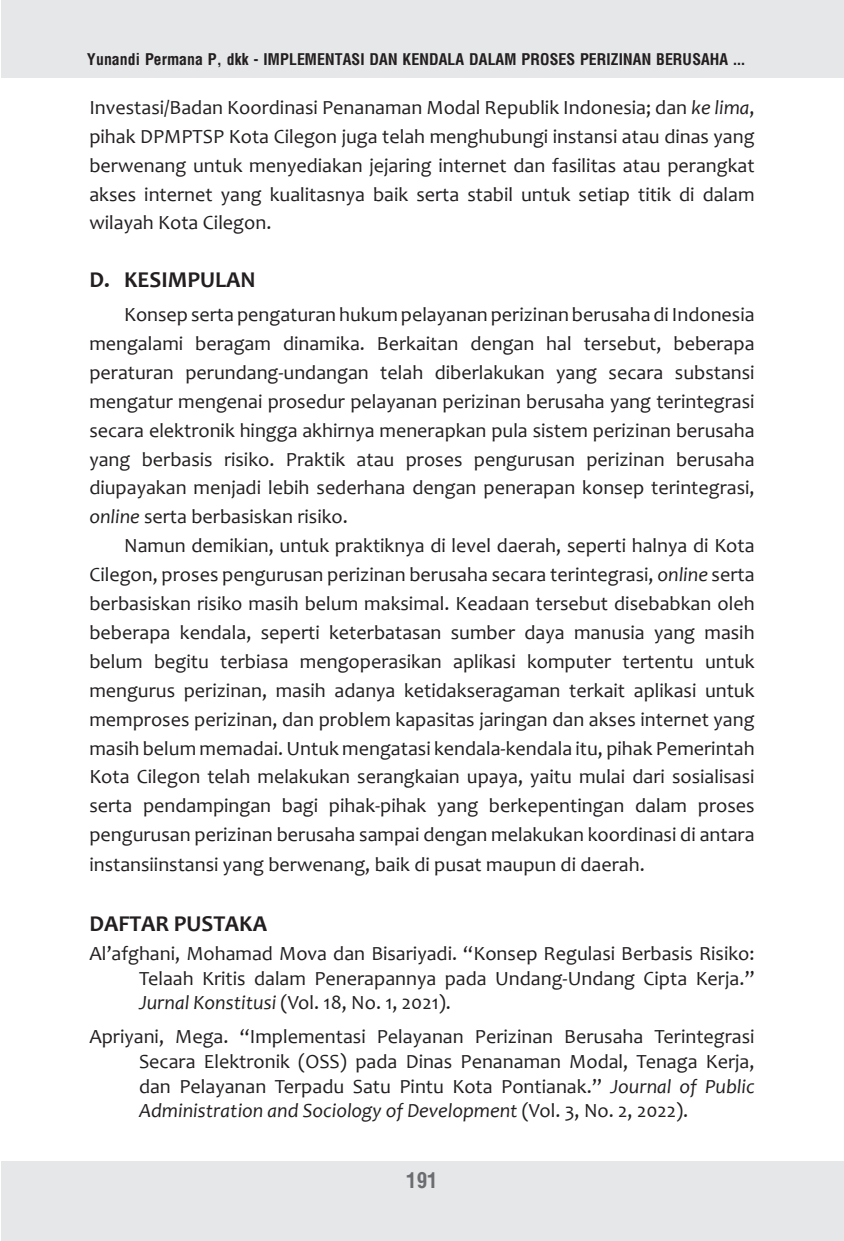
<style>
.page{position:relative;width:844px;height:1241px;background:#fff}
.page>*{position:absolute;margin:0;border:0;box-sizing:border-box;transform-origin:0 0}
.no_1_bold{font:700 22.75px "Candara";color:#231f20}
.t1{font:700 21px "Arena Condensed";color:#6c6d70}
.Paragraph_1{font:20.12px/28.9px "Candara";color:#231f20;text-align:justify}
.daf_pus{font:20.12px/24.5px "Candara";color:#231f20;text-align:justify}
.footnote{font:20.12px/28.9px "Candara";color:#231f20;text-align:justify}
.footnote-2{font:700 15.75px "Arena Condensed";color:#231f20}
.s1{font-style:italic}
</style>
<div class="page">
<hr style="left:0;top:0;width:1px;height:78px;background:#e6e7e9">
<hr style="left:0;top:1161px;width:1px;height:79px;background:#e6e7e9">
<div style="left:1px;top:0;width:842px;height:78px;background:#e6e7e9"></div>
<div style="left:1px;top:1161px;width:842px;height:79px;background:#e6e7e9"></div>
<p class="footnote-2" style="left:87px;top:50px;width:659px">Yunandi Permana P, dkk - IMPLEMENTASI DAN KENDALA DALAM PROSES PERIZINAN BERUSAHA ...</p>
<p class="footnote" style="left:89px;top:93px;width:666px">Investasi/Badan Koordinasi Penanaman Modal Republik Indonesia; dan <span class="s1">ke lima</span>, pihak DPMPTSP Kota Cilegon juga telah menghubungi instansi atau dinas yang berwenang untuk menyediakan jejaring internet dan fasilitas atau perangkat akses internet yang kualitasnya baik serta stabil untuk setiap titik di dalam wilayah Kota Cilegon.</p>
<p class="no_1_bold" style="left:89px;top:265px;width:168px">D. KESIMPULAN</p>
<p class="Paragraph_1" style="left:89px;top:300px;width:666px;text-indent:35px">Konsep serta pengaturan hukum pelayanan perizinan berusaha di Indonesia mengalami beragam dinamika. Berkaitan dengan hal tersebut, beberapa peraturan perundang-undangan telah diberlakukan yang secara substansi mengatur mengenai prosedur pelayanan perizinan berusaha yang terintegrasi secara elektronik hingga akhirnya menerapkan pula sistem perizinan berusaha yang berbasis risiko. Praktik atau proses pengurusan perizinan berusaha diupayakan menjadi lebih sederhana dengan penerapan konsep terintegrasi, <span class="s1">online</span> serta berbasiskan risiko.</p>
<p class="Paragraph_1" style="left:89px;top:531px;width:666px;text-indent:35px">Namun demikian, untuk praktiknya di level daerah, seperti halnya di Kota Cilegon, proses pengurusan perizinan berusaha secara terintegrasi, <span class="s1">online</span> serta berbasiskan risiko masih belum maksimal. Keadaan tersebut disebabkan oleh beberapa kendala, seperti keterbatasan sumber daya manusia yang masih belum begitu terbiasa mengoperasikan aplikasi komputer tertentu untuk mengurus perizinan, masih adanya ketidakseragaman terkait aplikasi untuk memproses perizinan, dan problem kapasitas jaringan dan akses internet yang masih belum memadai. Untuk mengatasi kendala-kendala itu, pihak Pemerintah Kota Cilegon telah melakukan serangkaian upaya, yaitu mulai dari sosialisasi serta pendampingan bagi pihak-pihak yang berkepentingan dalam proses pengurusan perizinan berusaha sampai dengan melakukan koordinasi di antara instansiinstansi yang berwenang, baik di pusat maupun di daerah.</p>
<p class="no_1_bold" style="left:89px;top:908px;width:179px">DAFTAR PUSTAKA</p>
<p class="daf_pus" style="left:139px;top:940px;width:617px;text-indent:-50px">Al’afghani, Mohamad Mova dan Bisariyadi. “Konsep Regulasi Berbasis Risiko:<br>Telaah Kritis dalam Penerapannya pada Undang-Undang Cipta Kerja.” <span class="s1">Jurnal Konstitusi</span> (Vol. 18, No. 1, 2021).</p>
<p class="daf_pus" style="left:139px;top:1024px;width:617px;text-indent:-50px">Apriyani, Mega. “Implementasi Pelayanan Perizinan Berusaha Terintegrasi Secara Elektronik (OSS) pada Dinas Penanaman Modal, Tenaga Kerja, dan Pelayanan Terpadu Satu Pintu Kota Pontianak.” <span class="s1">Journal of Public Administration and Sociology of Development</span> (Vol. 3, No. 2, 2022).</p>
<p class="t1" style="left:406px;top:1167px;width:33px">191</p>
</div>
